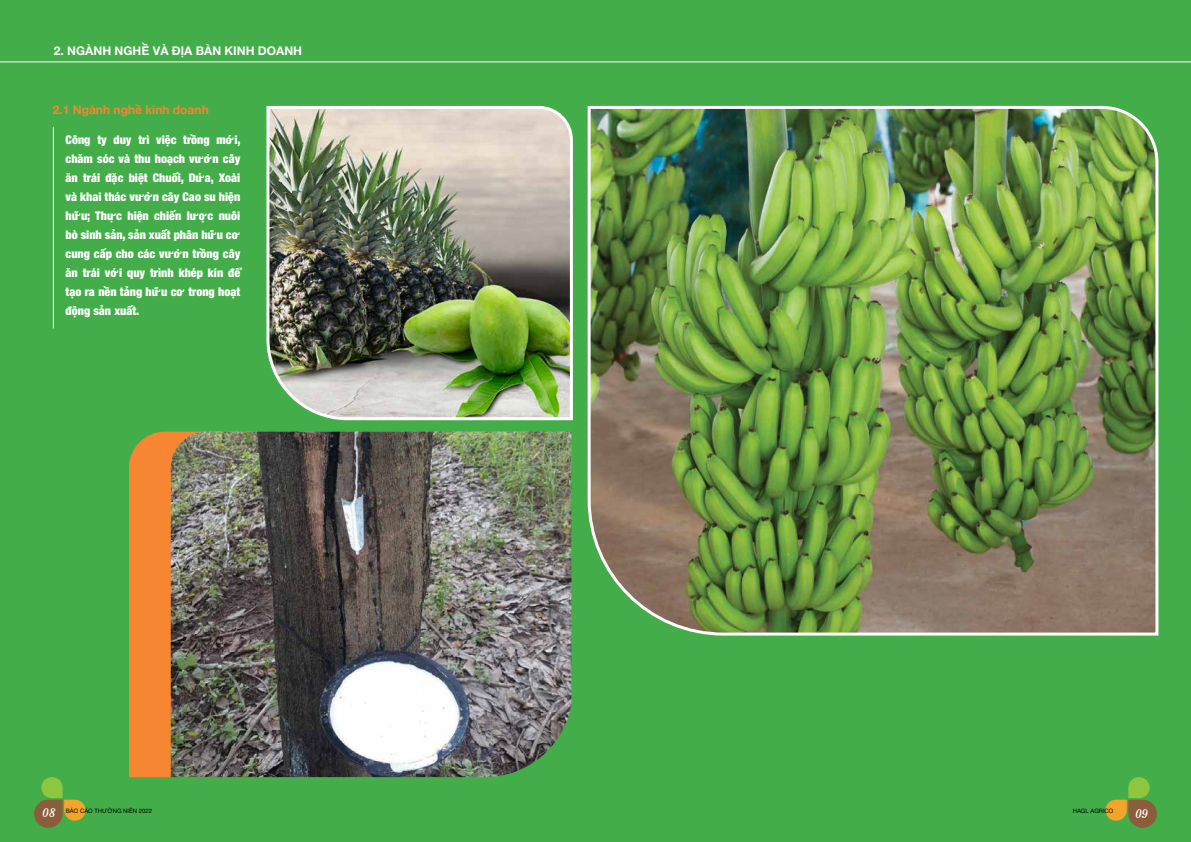
<style>
.page{position:relative;width:1191px;height:842px;background:#42ad49}
.page>*{position:absolute;margin:0;border:0;box-sizing:border-box;transform-origin:0 0}
.t1{font:900 condensed 12px/19px "Helvetica Neue";color:#fff;text-align:justify}
.t2{font:700 12px "Helvetica Neue";color:#fff}
.t3{font:700 12px "Helvetica Neue";color:#f68631}
.t4{font:12px "News 701 BT Italic A";color:#fff}
.t5{font:6px "Helvetica Neue";color:#000}
</style>
<div class="page">
<hr style="left:53px;top:127px;width:1px;height:201px;background:#fff">
<hr style="left:0;top:62px;width:1191px;height:1px;background:#fff">
<svg style="left:34px;top:777px;width:52px;height:51px"></svg>
<svg style="left:1105px;top:777px;width:52px;height:51px"></svg>
<img style="left:266px;top:105px;width:307px;height:316px">
<div style="left:129px;top:432px;width:42px;height:345px;background:#f68631"></div>
<img style="left:171px;top:432px;width:400px;height:345px">
<img style="left:587px;top:105px;width:572px;height:531px">
<p class="t2" style="left:54px;top:42px;width:250px">2. NGÀNH NGHỀ VÀ ĐỊA BÀN KINH DOANH</p>
<p class="t3" style="left:53px;top:100px;width:157px">2.1 Ngành nghề kinh doanh</p>
<p class="t1" style="left:66px;top:130px;width:177px">Công ty duy trì việc trồng mới, chăm sóc và thu hoạch vườn cây ăn trái đặc biệt Chuối, Dứa, Xoài và khai thác vườn cây Cao su hiện hữu; Thực hiện chiến lược nuôi bò sinh sản, sản xuất phân hữu cơ cung cấp cho các vườn trồng cây ăn trái với quy trình khép kín để tạo ra nền tảng hữu cơ trong hoạt động sản xuất.</p>
<p class="t5" style="left:66px;top:806px;width:88px">BÁO CÁO THƯỜNG NIÊN 2022</p>
<p class="t5" style="left:1072px;top:806px;width:42px">HAGL AGRICO</p>
<p class="t4" style="left:43px;top:806px;width:15px">08</p>
<p class="t4" style="left:1135px;top:806px;width:15px">09</p>
</div>
